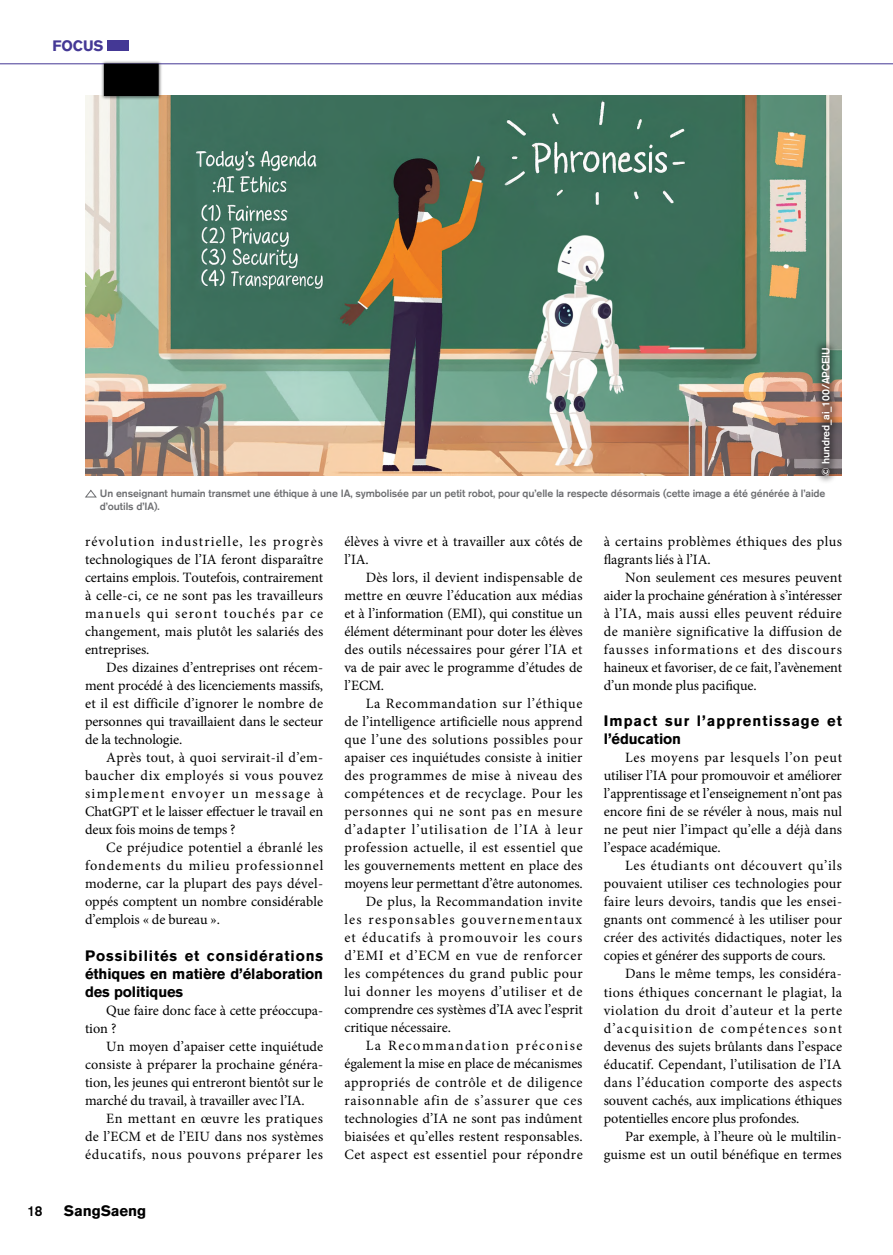
<style>
.page{position:relative;width:893px;height:1255px;background:#fff}
.page>*{position:absolute;margin:0;border:0;box-sizing:border-box;transform-origin:0 0}
.t1{font:700 15px/18px "Akzidenz Grotesk BQ";letter-spacing:-.005em;color:#000;text-align:justify}
.t2{font:700 15px/18px "Akzidenz Grotesk BQ";letter-spacing:.07em;color:#000}
.t3{font:700 15px "Akzidenz Grotesk BQ";letter-spacing:-.005em;color:#443895}
.t4{font:14.25px/18px "Minion Pro";letter-spacing:.01em;color:#000;text-align:justify}
.t5{font:14.25px "Minion Pro";letter-spacing:.035em;color:#000}
.t6{font:14.25px/18px "Minion Pro";letter-spacing:.03em;color:#000}
.t7{font:14.25px "Minion Pro";letter-spacing:-.01em;color:#000}
.t8{font:14.25px "Minion Pro";letter-spacing:.04em;color:#000}
.t9{font:14.25px "Minion Pro";letter-spacing:.05em;color:#000}
.t10{font:14.25px "Minion Pro";letter-spacing:.045em;color:#000}
.t11{font:14.25px "Minion Pro";letter-spacing:.065em;color:#000}
.t12{font:14.25px "Minion Pro";letter-spacing:.085em;color:#000}
.t13{font:14.25px "Minion Pro";letter-spacing:.07em;color:#000}
.t14{font:14.25px "Minion Pro";letter-spacing:.1em;color:#000}
.t15{font:500 14.25px "Akzidenz Grotesk BQ";color:#000;scale:.95 1}
.t16{font:500 10.5px/12.6px "Akzidenz Grotesk BQ";letter-spacing:-.01em;color:#6d6e71}
.t17{font:500 10.5px "Akzidenz Grotesk BQ";letter-spacing:-.01em;color:#fff}
</style>
<div class="page">
<div style="left:108px;top:40px;width:21px;height:11px;background:#443895"></div>
<hr style="left:0;top:64px;width:893px;height:1px;background:#443895">
<img style="left:85px;top:96px;width:757px;height:379px">
<svg style="left:85px;top:489px;width:12px;height:9px"></svg>
<div style="left:813px;top:339px;width:27px;height:145px;background:#000;opacity:.39"></div>
<div style="left:100px;top:60px;width:62px;height:40px;background:#000;opacity:.51"></div>
<div style="left:104px;top:64px;width:54px;height:31px;background:#000"></div>
<div style="left:104px;top:64px;width:54px;height:32px;border:1px solid #000"></div>
<p class="t3" style="left:52px;top:37px;width:53px">FOCUS</p>
<p class="t15" style="left:27px;top:1201px;width:17px">18</p>
<p class="t17" style="left:819px;top:475px;width:130px;rotate:-90deg">© hundred_ai_100/APCEIU</p>
<p class="t16" style="left:100px;top:487px;width:727px">Un enseignant humain transmet une éthique à une IA, symbolisée par un petit robot, pour qu’elle la respecte désormais (cette image a été générée à l’aide d’outils d’IA).</p>
<p class="t4" style="left:85px;top:533px;width:240px">révolution industrielle, les progrès technologiques de l’IA feront disparaître certains emplois. Toutefois, contrairement à celle-ci, ce ne sont pas les travailleurs manuels qui seront touchés par ce changement, mais plutôt les salariés des entreprises.</p>
<p class="t4" style="left:85px;top:659px;width:240px;text-indent:21px">Des dizaines d’entreprises ont récem&shy;ment procédé à des licenciements massifs, et il est difficile d’ignorer le nombre de personnes qui travaillaient dans le secteur de la technologie.</p>
<p class="t4" style="left:85px;top:748px;width:240px;text-indent:21px">Après tout, à quoi servirait-il d’em&shy;baucher dix employés si vous pouvez simplement envoyer un message à ChatGPT et le laisser effectuer le travail en deux fois moins de temps ?</p>
<p class="t4" style="left:85px;top:838px;width:240px;text-indent:21px">Ce préjudice potentiel a ébranlé les fondements du milieu professionnel moderne, car la plupart des pays dével&shy;oppés comptent un nombre considérable d’emplois « de bureau ».</p>
<p class="t1" style="left:85px;top:946px;width:240px">Possibilités et considérations éthiques en matière d’élaboration des politiques</p>
<p class="t4" style="left:85px;top:1001px;width:240px;text-indent:21px">Que faire donc face à cette préoccupa&shy;tion ?</p>
<p class="t4" style="left:85px;top:1037px;width:240px;text-indent:21px">Un moyen d’apaiser cette inquiétude consiste à préparer la prochaine généra&shy;tion, les jeunes qui entreront bientôt sur le marché du travail, à travailler avec l’IA.</p>
<p class="t4" style="left:85px;top:1109px;width:240px;text-indent:21px">En mettant en œuvre les pratiques de l’ECM et de l’EIU dans nos systèmes éducatifs, nous pouvons préparer les</p>
<p class="t1" style="left:64px;top:1201px;width:84px">SangSaeng</p>
<p class="t4" style="left:344px;top:533px;width:240px">élèves à vivre et à travailler aux côtés de l’IA.</p>
<p class="t4" style="left:344px;top:569px;width:240px;text-indent:21px">Dès lors, il devient indispensable de mettre en œuvre l’éducation aux médias et à l’information (EMI), qui constitue un élément déterminant pour doter les élèves des outils nécessaires pour gérer l’IA et va de pair avec le programme d’études de l’ECM.</p>
<p class="t10" style="left:366px;top:694px;width:218px">La Recommandation sur l’éthique</p>
<p class="t4" style="left:344px;top:712px;width:240px">de l’intelligence artificielle nous apprend</p>
<p class="t5" style="left:344px;top:730px;width:240px">que l’une des solutions possibles pour</p>
<p class="t4" style="left:344px;top:748px;width:239px">apaiser ces inquiétudes consiste à initier</p>
<p class="t5" style="left:344px;top:766px;width:239px">des programmes de mise à niveau des</p>
<p class="t8" style="left:344px;top:784px;width:240px">compétences et de recyclage. Pour les</p>
<p class="t10" style="left:344px;top:802px;width:240px">personnes qui ne sont pas en mesure</p>
<p class="t11" style="left:344px;top:820px;width:240px">d’adapter l’utilisation de l’IA à leur</p>
<p class="t6" style="left:344px;top:838px;width:240px">profession actuelle, il est essentiel que</p>
<p class="t4" style="left:344px;top:856px;width:240px">les gouvernements mettent en place des</p>
<p class="t7" style="left:344px;top:874px;width:240px">moyens leur permettant d’être autonomes.</p>
<p class="t4" style="left:366px;top:892px;width:218px">De plus, la Recommandation invite</p>
<p class="t12" style="left:344px;top:910px;width:239px">les responsables gouvernementaux</p>
<p class="t13" style="left:344px;top:928px;width:239px">et éducatifs à promouvoir les cours</p>
<p class="t9" style="left:344px;top:946px;width:239px">d’EMI et d’ECM en vue de renforcer</p>
<p class="t6" style="left:344px;top:964px;width:240px">les compétences du grand public pour</p>
<p class="t8" style="left:344px;top:982px;width:240px">lui donner les moyens d’utiliser et de</p>
<p class="t7" style="left:344px;top:1000px;width:240px">comprendre ces systèmes d’IA avec l’esprit</p>
<p class="t4" style="left:344px;top:1018px;width:108px">critique nécessaire.</p>
<p class="t14" style="left:366px;top:1036px;width:218px">La Recommandation préconise</p>
<p class="t4" style="left:344px;top:1054px;width:240px">également la mise en place de mécanismes</p>
<p class="t5" style="left:344px;top:1072px;width:240px">appropriés de contrôle et de diligence</p>
<p class="t9" style="left:344px;top:1090px;width:240px">raisonnable afin de s’assurer que ces</p>
<p class="t4" style="left:344px;top:1108px;width:239px">technologies d’IA ne sont pas indûment</p>
<p class="t4" style="left:344px;top:1126px;width:240px">biaisées et qu’elles restent responsables.</p>
<p class="t5" style="left:344px;top:1144px;width:240px">Cet aspect est essentiel pour répondre</p>
<p class="t6" style="left:604px;top:532px;width:240px">à certains problèmes éthiques des plus flagrants liés à l’IA.</p>
<p class="t4" style="left:604px;top:568px;width:240px;text-indent:21px">Non seulement ces mesures peuvent aider la prochaine génération à s’intéresser à l’IA, mais aussi elles peuvent réduire de manière significative la diffusion de fausses informations et des discours haineux et favoriser, de ce fait, l’avènement d’un monde plus pacifique.</p>
<p class="t2" style="left:604px;top:712px;width:240px">Impact sur l’apprentissage et l’éducation</p>
<p class="t4" style="left:604px;top:749px;width:240px;text-indent:21px">Les moyens par lesquels l’on peut utiliser l’IA pour promouvoir et améliorer l’apprentissage et l’enseignement n’ont pas encore fini de se révéler à nous, mais nul ne peut nier l’impact qu’elle a déjà dans l’espace académique.</p>
<p class="t4" style="left:604px;top:857px;width:240px;text-indent:21px">Les étudiants ont découvert qu’ils pouvaient utiliser ces technologies pour faire leurs devoirs, tandis que les ensei&shy;gnants ont commencé à les utiliser pour créer des activités didactiques, noter les copies et générer des supports de cours.</p>
<p class="t4" style="left:604px;top:964px;width:240px;text-indent:21px">Dans le même temps, les considéra&shy;tions éthiques concernant le plagiat, la violation du droit d’auteur et la perte d’acquisition de compétences sont devenus des sujets brûlants dans l’espace éducatif. Cependant, l’utilisation de l’IA dans l’éducation comporte des aspects souvent cachés, aux implications éthiques potentielles encore plus profondes.</p>
<p class="t4" style="left:604px;top:1126px;width:239px;text-align:right">Par exemple, à l’heure où le multilin&shy;guisme est un outil bénéfique en termes</p>
</div>
